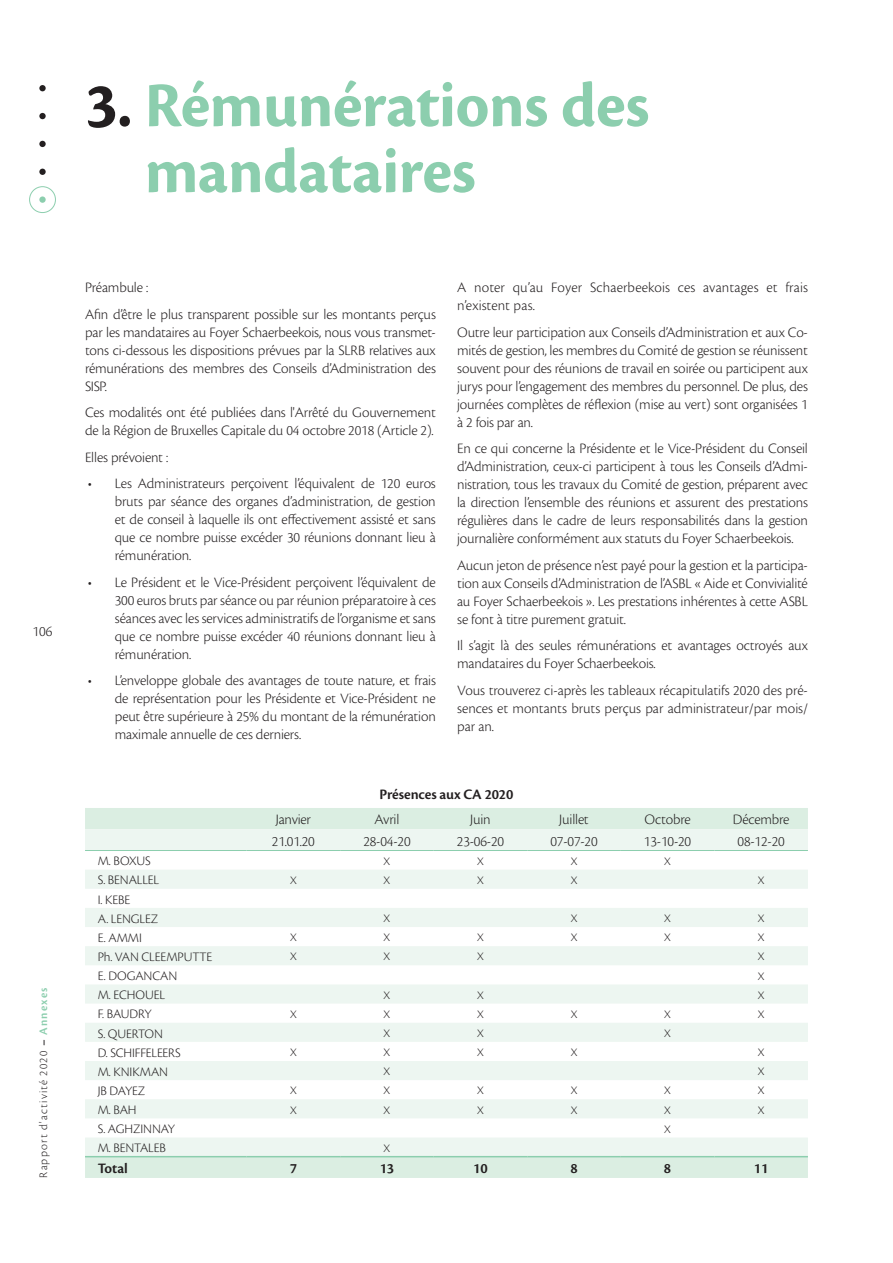
<style>
.page{position:relative;width:893px;height:1263px;background:#fff}
.page>*{position:absolute;margin:0;border:0;box-sizing:border-box;transform-origin:0 0}
.t1{font:700 66px/66px "Cronos Pro";letter-spacing:-.01em;color:#8cceae}
.t2{font:300 15px/18px "Cronos Pro";letter-spacing:-.01em;color:#231f20;text-align:justify}
.t3{font:600 15px "Cronos Pro";letter-spacing:-.01em;color:#231f20}
.t4{font:300 13.5px/19.2px "Cronos Pro";letter-spacing:-.01em;color:#231f20}
.t5{font:300 12px "Cronos Pro";color:#231f20}
.t6{font:12px "Cronos Pro Lt Subh";letter-spacing:.1em;color:#231f20}
.s1{color:#231f20}
.s2{font-family:"Cronos Pro Semibold Subh"}
.s3{font-family:"Cronos Pro Semibold Subh";color:#8cceae}
</style>
<div class="page">
<div style="left:39px;top:85px;width:7px;height:6px;background:#231f20;border-radius:50%"></div>
<div style="left:39px;top:113px;width:7px;height:6px;background:#231f20;border-radius:50%"></div>
<div style="left:39px;top:141px;width:7px;height:6px;background:#231f20;border-radius:50%"></div>
<div style="left:39px;top:169px;width:7px;height:6px;background:#231f20;border-radius:50%"></div>
<div style="left:39px;top:196px;width:7px;height:7px;background:#8cceae;border-radius:50%"></div>
<div style="left:29px;top:186px;width:27px;height:27px;border:1px solid #8cceae;border-radius:50%"></div>
<div style="left:85px;top:808px;width:723px;height:370px;background:#dbeee2"></div>
<svg style="left:85px;top:829px;width:723px;height:327px;fill:#edf6f1"></svg>
<hr style="left:85px;top:850px;width:162px;height:1px;background:#8cceae">
<hr style="left:247px;top:850px;width:93px;height:1px;background:#8cceae">
<hr style="left:340px;top:850px;width:94px;height:1px;background:#8cceae">
<hr style="left:434px;top:850px;width:93px;height:1px;background:#8cceae">
<hr style="left:527px;top:850px;width:94px;height:1px;background:#8cceae">
<hr style="left:621px;top:850px;width:93px;height:1px;background:#8cceae">
<hr style="left:714px;top:850px;width:94px;height:1px;background:#8cceae">
<hr style="left:85px;top:1156px;width:162px;height:1px;background:#8cceae">
<hr style="left:247px;top:1156px;width:93px;height:1px;background:#8cceae">
<hr style="left:340px;top:1156px;width:94px;height:1px;background:#8cceae">
<hr style="left:434px;top:1156px;width:93px;height:1px;background:#8cceae">
<hr style="left:527px;top:1156px;width:94px;height:1px;background:#8cceae">
<hr style="left:621px;top:1156px;width:93px;height:1px;background:#8cceae">
<hr style="left:714px;top:1156px;width:94px;height:1px;background:#8cceae">
<h1 class="t1" style="left:145px;top:73px;width:506px;text-indent:-60px"><span class="s1">3.</span> Rémunérations des mandataires</h1>
<p class="t2" style="left:33px;top:622px;width:21px">106</p>
<p class="t6" style="left:37px;top:1178px;width:192px;rotate:-90deg">Rapport d'activité 2020 <span class="s2">−</span> <span class="s3">Annexes</span></p>
<p class="t2" style="left:85px;top:274px;width:352px;line-height:26.5px">Préambule :<br>Afin d’être le plus transparent possible sur les montants perçus</p>
<p class="t2" style="left:85px;top:323px;width:352px">par les mandataires au Foyer Schaerbeekois, nous vous transmet&shy;tons ci-dessous les dispositions prévues par la SLRB relatives aux rémunérations des membres des Conseils d’Administration des SISP.</p>
<p class="t2" style="left:85px;top:404px;width:352px">Ces modalités ont été publiées dans l'Arrêté du Gouvernement de la Région de Bruxelles Capitale du 04 octobre 2018 (Article 2).</p>
<p class="t2" style="left:85px;top:448px;width:85px">Elles prévoient :</p>
<p class="t2" style="left:115px;top:475px;width:323px;text-indent:-27px">• Les Administrateurs perçoivent l’équivalent de 120 euros bruts par séance des organes d’administration, de gestion et de conseil à laquelle ils ont effectivement assisté et sans que ce nombre puisse excéder 30 réunions donnant lieu à rémunération.</p>
<p class="t2" style="left:115px;top:573px;width:323px;text-indent:-27px">• Le Président et le Vice-Président perçoivent l’équivalent de 300 euros bruts par séance ou par réunion préparatoire à ces séances avec les services administratifs de l’organisme et sans que ce nombre puisse excéder 40 réunions donnant lieu à rémunération.</p>
<p class="t2" style="left:115px;top:672px;width:323px;text-indent:-27px">• L’enveloppe globale des avantages de toute nature, et frais de représentation pour les Présidente et Vice-Président ne peut être supérieure à 25% du montant de la rémunération maximale annuelle de ces derniers.</p>
<p class="t2" style="left:457px;top:279px;width:352px">A noter qu’au Foyer Schaerbeekois ces avantages et frais n’existent pas.</p>
<p class="t2" style="left:457px;top:323px;width:352px">Outre leur participation aux Conseils d’Administration et aux Co&shy;mités de gestion, les membres du Comité de gestion se réunissent souvent pour des réunions de travail en soirée ou participent aux jurys pour l’engagement des membres du personnel. De plus, des journées complètes de réflexion (mise au vert) sont organisées 1 à 2 fois par an.</p>
<p class="t2" style="left:457px;top:440px;width:352px">En ce qui concerne la Présidente et le Vice-Président du Conseil d’Administration, ceux-ci participent à tous les Conseils d’Admi&shy;nistration, tous les travaux du Comité de gestion, préparent avec la direction l’ensemble des réunions et assurent des prestations régulières dans le cadre de leurs responsabilités dans la gestion journalière conformément aux statuts du Foyer Schaerbeekois.</p>
<p class="t2" style="left:457px;top:556px;width:352px">Aucun jeton de présence n’est payé pour la gestion et la participa&shy;tion aux Conseils d’Administration de l’ASBL « Aide et Convivialité au Foyer Schaerbeekois ». Les prestations inhérentes à cette ASBL se font à titre purement gratuit.</p>
<p class="t2" style="left:457px;top:637px;width:352px">Il s’agit là des seules rémunérations et avantages octroyés aux mandataires du Foyer Schaerbeekois.</p>
<p class="t2" style="left:457px;top:681px;width:352px">Vous trouverez ci-après les tableaux récapitulatifs 2020 des pré&shy;sences et montants bruts perçus par administrateur/par mois/ par an.</p>
<p class="t3" style="left:380px;top:786px;width:135px">Présences aux CA 2020</p>
<p class="t2" style="left:276px;top:811px;width:37px">Janvier</p>
<p class="t2" style="left:375px;top:811px;width:26px">Avril</p>
<p class="t2" style="left:470px;top:811px;width:22px">Juin</p>
<p class="t2" style="left:559px;top:811px;width:31px">Juillet</p>
<p class="t2" style="left:644px;top:811px;width:48px">Octobre</p>
<p class="t2" style="left:733px;top:811px;width:58px">Décembre</p>
<p class="t2" style="left:272px;top:832px;width:44px">21.01.20</p>
<p class="t2" style="left:363px;top:832px;width:49px">28-04-20</p>
<p class="t2" style="left:457px;top:832px;width:49px">23-06-20</p>
<p class="t2" style="left:550px;top:832px;width:49px">07-07-20</p>
<p class="t2" style="left:644px;top:832px;width:49px">13-10-20</p>
<p class="t2" style="left:737px;top:832px;width:49px">08-12-20</p>
<p class="t4" style="left:98px;top:851px;width:54px">M. BOXUS</p>
<p class="t5" style="left:384px;top:854px;width:8px">X</p>
<p class="t5" style="left:477px;top:854px;width:8px">X</p>
<p class="t5" style="left:571px;top:854px;width:8px">X</p>
<p class="t5" style="left:664px;top:854px;width:8px">X</p>
<p class="t4" style="left:98px;top:871px;width:63px">S. BENALLEL</p>
<p class="t5" style="left:290px;top:873px;width:8px">X</p>
<p class="t5" style="left:384px;top:873px;width:8px">X</p>
<p class="t5" style="left:477px;top:873px;width:8px">X</p>
<p class="t5" style="left:571px;top:873px;width:8px">X</p>
<p class="t5" style="left:758px;top:873px;width:8px">X</p>
<p class="t4" style="left:98px;top:890px;width:62px">I. KEBE<br>A. LENGLEZ</p>
<p class="t5" style="left:384px;top:911px;width:8px">X</p>
<p class="t5" style="left:571px;top:911px;width:8px">X</p>
<p class="t5" style="left:664px;top:911px;width:8px">X</p>
<p class="t5" style="left:758px;top:911px;width:8px">X</p>
<p class="t4" style="left:98px;top:928px;width:46px">E. AMMI</p>
<p class="t5" style="left:290px;top:931px;width:8px">X</p>
<p class="t5" style="left:384px;top:931px;width:8px">X</p>
<p class="t5" style="left:477px;top:931px;width:8px">X</p>
<p class="t5" style="left:571px;top:931px;width:8px">X</p>
<p class="t5" style="left:664px;top:931px;width:8px">X</p>
<p class="t5" style="left:758px;top:931px;width:8px">X</p>
<p class="t4" style="left:98px;top:947px;width:116px">Ph. VAN CLEEMPUTTE</p>
<p class="t5" style="left:290px;top:950px;width:8px">X</p>
<p class="t5" style="left:384px;top:950px;width:8px">X</p>
<p class="t5" style="left:477px;top:950px;width:8px">X</p>
<p class="t5" style="left:758px;top:950px;width:8px">X</p>
<p class="t4" style="left:98px;top:966px;width:81px">E. DOGANCAN</p>
<p class="t5" style="left:758px;top:969px;width:8px">X</p>
<p class="t4" style="left:98px;top:985px;width:69px">M. ECHOUEL</p>
<p class="t5" style="left:384px;top:988px;width:8px">X</p>
<p class="t5" style="left:477px;top:988px;width:8px">X</p>
<p class="t5" style="left:758px;top:988px;width:8px">X</p>
<p class="t4" style="left:98px;top:1004px;width:55px">F. BAUDRY</p>
<p class="t5" style="left:290px;top:1007px;width:8px">X</p>
<p class="t5" style="left:384px;top:1007px;width:8px">X</p>
<p class="t5" style="left:477px;top:1007px;width:8px">X</p>
<p class="t5" style="left:571px;top:1007px;width:8px">X</p>
<p class="t5" style="left:664px;top:1007px;width:8px">X</p>
<p class="t5" style="left:758px;top:1007px;width:8px">X</p>
<p class="t4" style="left:98px;top:1024px;width:67px">S. QUERTON</p>
<p class="t5" style="left:384px;top:1026px;width:8px">X</p>
<p class="t5" style="left:477px;top:1026px;width:8px">X</p>
<p class="t5" style="left:664px;top:1026px;width:8px">X</p>
<p class="t4" style="left:98px;top:1043px;width:85px">D. SCHIFFELEERS</p>
<p class="t5" style="left:290px;top:1045px;width:8px">X</p>
<p class="t5" style="left:384px;top:1045px;width:8px">X</p>
<p class="t5" style="left:477px;top:1045px;width:8px">X</p>
<p class="t5" style="left:571px;top:1045px;width:8px">X</p>
<p class="t5" style="left:758px;top:1045px;width:8px">X</p>
<p class="t4" style="left:98px;top:1062px;width:72px">M. KNIKMAN</p>
<p class="t5" style="left:384px;top:1064px;width:8px">X</p>
<p class="t5" style="left:758px;top:1064px;width:8px">X</p>
<p class="t4" style="left:98px;top:1081px;width:49px">JB DAYEZ</p>
<p class="t5" style="left:290px;top:1084px;width:8px">X</p>
<p class="t5" style="left:384px;top:1084px;width:8px">X</p>
<p class="t5" style="left:477px;top:1084px;width:8px">X</p>
<p class="t5" style="left:571px;top:1084px;width:8px">X</p>
<p class="t5" style="left:664px;top:1084px;width:8px">X</p>
<p class="t5" style="left:758px;top:1084px;width:8px">X</p>
<p class="t4" style="left:98px;top:1100px;width:40px">M. BAH</p>
<p class="t5" style="left:290px;top:1103px;width:8px">X</p>
<p class="t5" style="left:384px;top:1103px;width:8px">X</p>
<p class="t5" style="left:477px;top:1103px;width:8px">X</p>
<p class="t5" style="left:571px;top:1103px;width:8px">X</p>
<p class="t5" style="left:664px;top:1103px;width:8px">X</p>
<p class="t5" style="left:758px;top:1103px;width:8px">X</p>
<p class="t4" style="left:98px;top:1119px;width:79px">S. AGHZINNAY</p>
<p class="t5" style="left:664px;top:1122px;width:8px">X</p>
<p class="t4" style="left:98px;top:1138px;width:70px">M. BENTALEB</p>
<p class="t5" style="left:384px;top:1141px;width:8px">X</p>
<p class="t3" style="left:98px;top:1160px;width:31px">Total</p>
<p class="t3" style="left:290px;top:1160px;width:9px">7</p>
<p class="t3" style="left:380px;top:1160px;width:16px">13</p>
<p class="t3" style="left:473px;top:1160px;width:16px">10</p>
<p class="t3" style="left:570px;top:1160px;width:9px">8</p>
<p class="t3" style="left:664px;top:1160px;width:9px">8</p>
<p class="t3" style="left:754px;top:1160px;width:16px">11</p>
</div>
